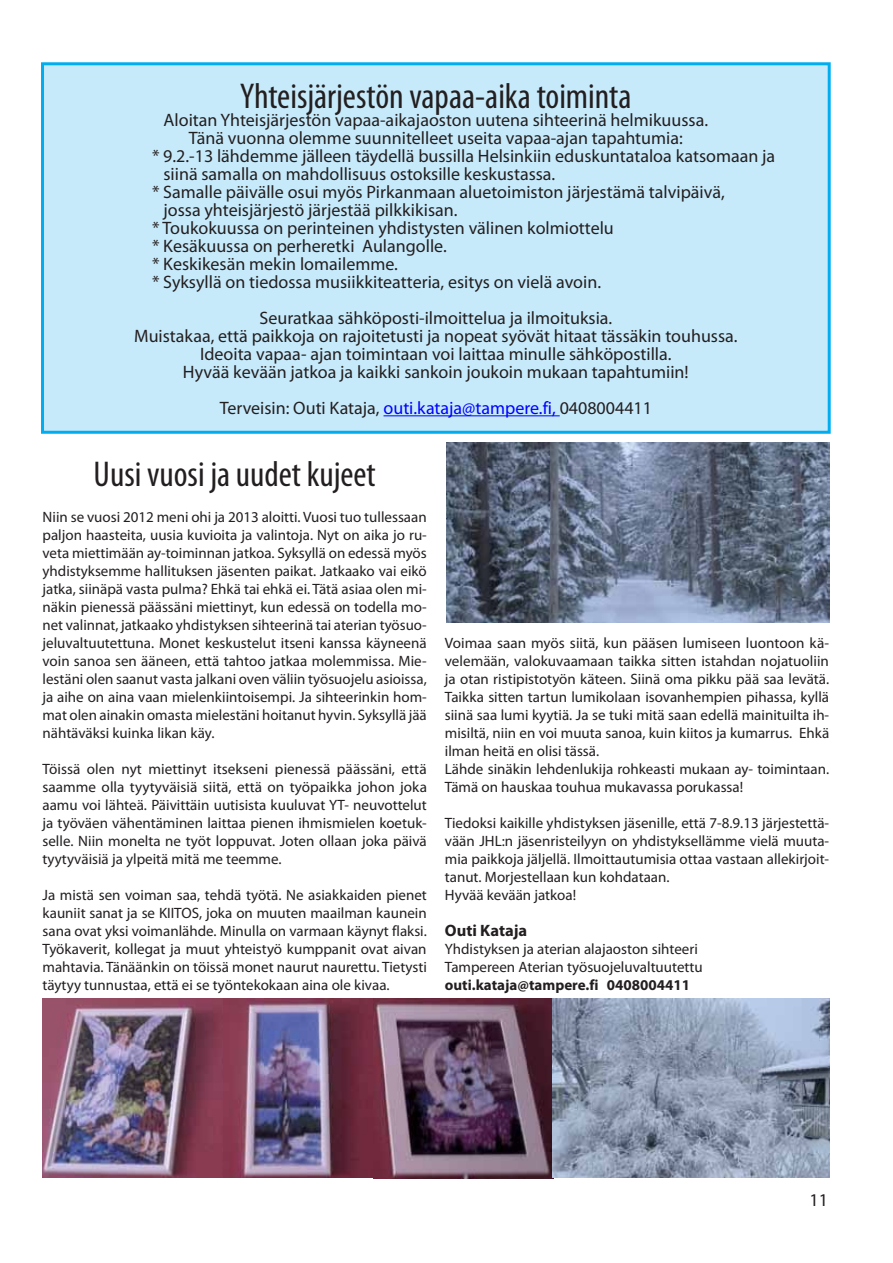
<style>
.page{position:relative;width:893px;height:1263px;background:#fff}
.page>*{position:absolute;margin:0;border:0;box-sizing:border-box;transform-origin:0 0}
.t1{font:condensed 36px "Myriad Pro";color:#231f20}
.t2{font:18px/18px "Myriad Pro";color:#231f20;text-align:center}
.t3{font:700 16.5px "Myriad Pro";color:#231f20}
.t4{font:15px/18px "Myriad Pro";color:#231f20;text-align:justify}
.t5{font:700 15px "Myriad Pro";color:#231f20}
.s1{color:#00f}
</style>
<div class="page">
<div style="left:43px;top:64px;width:786px;height:368px;background:#c7eafb"></div>
<hr style="left:383px;top:415px;width:177px;height:1px;background:#00f">
<div style="left:41px;top:62px;width:790px;height:372px;border:3px solid #00aeef"></div>
<img style="left:223px;top:998px;width:150px;height:180px">
<img style="left:446px;top:442px;width:383px;height:181px">
<img style="left:43px;top:998px;width:180px;height:180px">
<img style="left:373px;top:998px;width:456px;height:180px">
<h1 class="t1" style="left:240px;top:74px;width:393px">Yhteisjärjestön vapaa-aika toiminta</h1>
<p class="t2" style="left:164px;top:111px;width:546px">Aloitan Yhteisjärjestön vapaa-aikajaoston uutena sihteerinä helmikuussa.</p>
<p class="t2" style="left:189px;top:129px;width:495px">Tänä vuonna olemme suunnitelleet useita vapaa-ajan tapahtumia:</p>
<p class="t2" style="left:152px;top:147px;width:625px">* 9.2.-13 lähdemme jälleen täydellä bussilla Helsinkiin eduskuntataloa katsomaan ja</p>
<p class="t2" style="left:163px;top:165px;width:393px">siinä samalla on mahdollisuus ostoksille keskustassa.</p>
<p class="t2" style="left:152px;top:183px;width:574px">* Samalle päivälle osui myös Pirkanmaan aluetoimiston järjestämä talvipäivä,</p>
<p class="t2" style="left:163px;top:201px;width:296px">jossa yhteisjärjestö järjestää pilkkikisan.</p>
<p class="t2" style="left:152px;top:219px;width:463px">* Toukokuussa on perinteinen yhdistysten välinen kolmiottelu</p>
<p class="t2" style="left:152px;top:237px;width:296px">* Kesäkuussa on perheretki Aulangolle.</p>
<p class="t2" style="left:152px;top:255px;width:247px">* Keskikesän mekin lomailemme.</p>
<p class="t2" style="left:152px;top:273px;width:450px">* Syksyllä on tiedossa musiikkiteatteria, esitys on vielä avoin.</p>
<p class="t2" style="left:134px;top:309px;width:605px">Seuratkaa sähköposti-ilmoittelua ja ilmoituksia.<br>Muistakaa, että paikkoja on rajoitetusti ja nopeat syövät hitaat tässäkin touhussa.<br>Ideoita vapaa- ajan toimintaan voi laittaa minulle sähköpostilla.<br>Hyvää kevään jatkoa ja kaikki sankoin joukoin mukaan tapahtumiin!</p>
<p class="t2" style="left:220px;top:399px;width:434px">Terveisin: Outi Kataja, <span class="s1">outi.kataja@tampere.fi,</span> 0408004411</p>
<h1 class="t1" style="left:94px;top:452px;width:284px">Uusi vuosi ja uudet kujeet</h1>
<p class="t4" style="left:43px;top:508px;width:386px">Niin se vuosi 2012 meni ohi ja 2013 aloitti. Vuosi tuo tullessaan paljon haasteita, uusia kuvioita ja valintoja. Nyt on aika jo ru&shy;veta miettimään ay-toiminnan jatkoa. Syksyllä on edessä myös yhdistyksemme hallituksen jäsenten paikat. Jatkaako vai eikö jatka, siinäpä vasta pulma? Ehkä tai ehkä ei. Tätä asiaa olen mi&shy;näkin pienessä päässäni miettinyt, kun edessä on todella mo&shy;net valinnat, jatkaako yhdistyksen sihteerinä tai aterian työsuo&shy;jeluvaltuutettuna. Monet keskustelut itseni kanssa käyneenä voin sanoa sen ääneen, että tahtoo jatkaa molemmissa. Mie&shy;lestäni olen saanut vasta jalkani oven väliin työsuojelu asioissa, ja aihe on aina vaan mielenkiintoisempi. Ja sihteerinkin hom&shy;mat olen ainakin omasta mielestäni hoitanut hyvin. Syksyllä jää nähtäväksi kuinka likan käy.</p>
<p class="t4" style="left:43px;top:760px;width:386px">Töissä olen nyt miettinyt itsekseni pienessä päässäni, että saamme olla tyytyväisiä siitä, että on työpaikka johon joka aamu voi lähteä. Päivittäin uutisista kuuluvat YT- neuvottelut ja työväen vähentäminen laittaa pienen ihmismielen koetuk&shy;selle. Niin monelta ne työt loppuvat. Joten ollaan joka päivä tyytyväisiä ja ylpeitä mitä me teemme.</p>
<p class="t4" style="left:43px;top:886px;width:386px">Ja mistä sen voiman saa, tehdä työtä. Ne asiakkaiden pienet kauniit sanat ja se KIITOS, joka on muuten maailman kaunein sana ovat yksi voimanlähde. Minulla on varmaan käynyt flaksi.<br>Työkaverit, kollegat ja muut yhteistyö kumppanit ovat aivan mahtavia. Tänäänkin on töissä monet naurut naurettu. Tietysti täytyy tunnustaa, että ei se työntekokaan aina ole kivaa.</p>
<p class="t4" style="left:445px;top:634px;width:386px;text-align:left">Voimaa saan myös siitä, kun pääsen lumiseen luontoon kä&shy;velemään, valokuvaamaan taikka sitten istahdan nojatuoliin ja otan ristipistotyön käteen. Siinä oma pikku pää saa levätä.<br>Taikka sitten tartun lumikolaan isovanhempien pihassa, kyllä siinä saa lumi kyytiä. Ja se tuki mitä saan edellä mainituilta ih&shy;misiltä, niin en voi muuta sanoa, kuin kiitos ja kumarrus. Ehkä ilman heitä en olisi tässä.<br>Lähde sinäkin lehdenlukija rohkeasti mukaan ay- toimintaan.<br>Tämä on hauskaa touhua mukavassa porukassa!</p>
<p class="t4" style="left:445px;top:814px;width:386px;text-align:left">Tiedoksi kaikille yhdistyksen jäsenille, että 7-8.9.13 järjestettä&shy;vään JHL:n jäsenristeilyyn on yhdistyksellämme vielä muuta&shy;mia paikkoja jäljellä. Ilmoittautumisia ottaa vastaan allekirjoit&shy;tanut. Morjestellaan kun kohdataan.<br>Hyvää kevään jatkoa!</p>
<p class="t3" style="left:445px;top:920px;width:84px">Outi Kataja</p>
<p class="t4" style="left:445px;top:940px;width:259px">Yhdistyksen ja aterian alajaoston sihteeri<br>Tampereen Aterian työsuojeluvaltuutettu</p>
<p class="t5" style="left:445px;top:975px;width:247px">outi.kataja@tampere.fi 0408004411</p>
<p class="t2" style="left:810px;top:1191px;width:20px">11</p>
</div>
